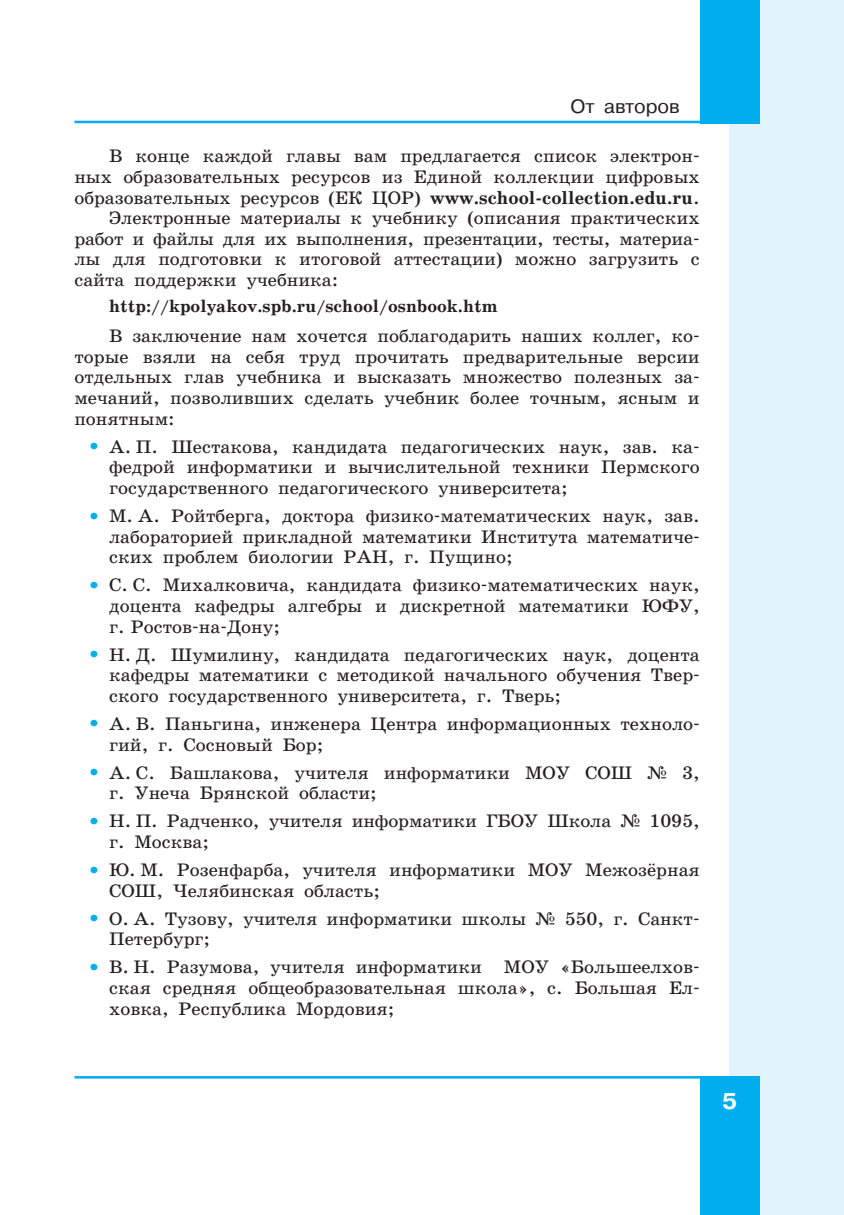
<style>
.page{position:relative;width:844px;height:1215px;background:#fff}
.page>*{position:absolute;margin:0;border:0;box-sizing:border-box;transform-origin:0 0}
.t1{font:700 22.75px "Pragmatica C San Pin";color:#fff}
.t2{font:19.25px "Pragmatica C San Pin";color:#231f20}
.t3{font:18.38px/20.7px "School Book C San Pin";color:#231f20;text-align:justify}
.t4{font:700 17.5px "School Book C San Pin";color:#231f20}
.s1{font-weight:700}
.s2{font-weight:700;font-size:31.5px;color:#00aeef}
</style>
<div class="page">
<div style="left:729px;top:0;width:114px;height:1214px;background:#e1f4fc"></div>
<div style="left:699px;top:1076px;width:60px;height:138px;background:#00aeef"></div>
<div style="left:699px;top:0;width:60px;height:123px;background:#00aeef"></div>
<hr style="left:74px;top:121px;width:685px;height:2px;background:#00aeef">
<hr style="left:74px;top:1076px;width:685px;height:2px;background:#00aeef">
<p class="t2" style="left:570px;top:100px;width:111px">От авторов</p>
<p class="t3" style="left:109px;top:146px;width:592px">В конце каждой главы вам предлагается список электрон-</p>
<p class="t3" style="left:74px;top:166px;width:627px">ных образовательных ресурсов из Единой коллекции цифровых</p>
<p class="t3" style="left:74px;top:187px;width:627px">образовательных ресурсов (ЕК ЦОР) <span class="s1">www.school-collection.edu.ru</span>.</p>
<p class="t3" style="left:109px;top:207px;width:592px">Электронные материалы к учебнику (описания практических</p>
<p class="t3" style="left:74px;top:228px;width:627px">работ и файлы для их выполнения, презентации, тесты, материа-</p>
<p class="t3" style="left:74px;top:249px;width:626px">лы для подготовки к итоговой аттестации) можно загрузить с</p>
<p class="t3" style="left:74px;top:269px;width:265px">сайта поддержки учебника:</p>
<p class="t4" style="left:109px;top:299px;width:390px">http://kpolyakov.spb.ru/school/osnbook.htm</p>
<p class="t3" style="left:74px;top:325px;width:627px;text-indent:35px">В заключение нам хочется поблагодарить наших коллег, ко&shy;торые взяли на себя труд прочитать предварительные версии отдельных глав учебника и высказать множество полезных за&shy;мечаний, позволивших сделать учебник более точным, ясным и понятным:</p>
<p class="t3" style="left:109px;top:436px;width:592px;text-indent:-26px"><span class="s2">•</span> А. П. Шестакова, кандидата педагогических наук, зав. ка&shy;федрой информатики и вычислительной техники Пермского государственного педагогического университета;</p>
<p class="t3" style="left:109px;top:505px;width:592px;text-indent:-26px"><span class="s2">•</span> М. А. Ройтберга, доктора физико-математических наук, зав. лабораторией прикладной математики Института математиче&shy;ских проблем биологии РАН, г. Пущино;</p>
<p class="t3" style="left:109px;top:574px;width:592px;text-indent:-26px"><span class="s2">•</span> С. С. Михалковича, кандидата физико-математических наук, доцента кафедры алгебры и дискретной математики ЮФУ, г. Ростов-на-Дону;</p>
<p class="t3" style="left:109px;top:644px;width:592px;text-indent:-26px"><span class="s2">•</span> Н. Д. Шумилину, кандидата педагогических наук, доцента кафедры математики с методикой начального обучения Твер&shy;ского государственного университета, г. Тверь;</p>
<p class="t3" style="left:109px;top:713px;width:592px;text-indent:-26px"><span class="s2">•</span> А. В. Паньгина, инженера Центра информационных техноло&shy;гий, г. Сосновый Бор;</p>
<p class="t3" style="left:109px;top:762px;width:592px;text-indent:-26px"><span class="s2">•</span> А. С. Башлакова, учителя информатики МОУ СОШ № 3, г. Унеча Брянской области;</p>
<p class="t3" style="left:109px;top:810px;width:592px;text-indent:-26px"><span class="s2">•</span> Н. П. Радченко, учителя информатики ГБОУ Школа № 1095, г. Москва;</p>
<p class="t3" style="left:109px;top:859px;width:592px;text-indent:-26px"><span class="s2">•</span> Ю. М. Розенфарба, учителя информатики МОУ Межозёрная<br>СОШ, Челябинская область;</p>
<p class="t3" style="left:109px;top:908px;width:592px;text-indent:-26px"><span class="s2">•</span> О. А. Тузову, учителя информатики школы № 550, г. Санкт-<br>Петербург;</p>
<p class="t3" style="left:109px;top:956px;width:592px;text-indent:-26px"><span class="s2">•</span> В. Н. Разумова, учителя информатики МОУ «Большеелхов&shy;ская средняя общеобразовательная школа», с. Большая Ел&shy;ховка, Республика Мордовия;</p>
<p class="t1" style="left:722px;top:1092px;width:17px">5</p>
</div>
